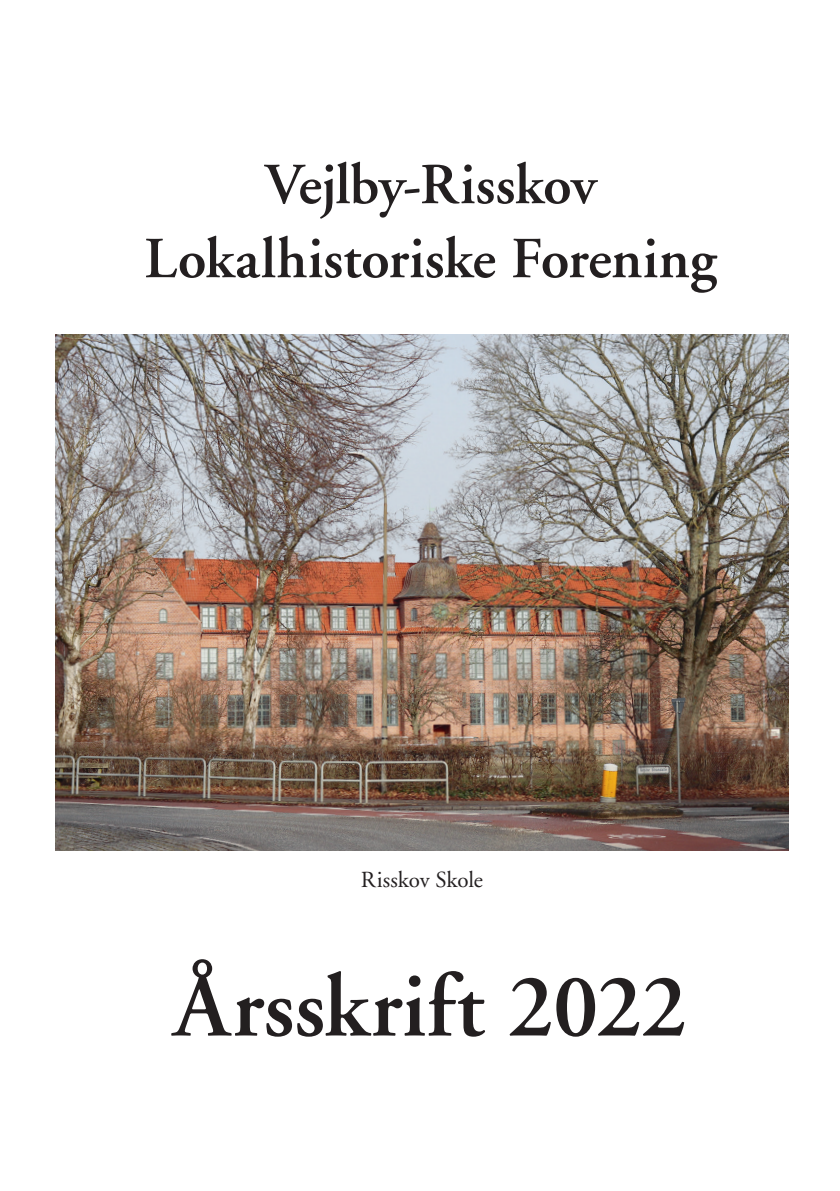
<style>
.page{position:relative;width:840px;height:1191px;background:#fff}
.page>*{position:absolute;margin:0;border:0;box-sizing:border-box;transform-origin:0 0}
.Brød__indr{font:600 90px "Adobe Garamond";letter-spacing:-.005em;color:#231f20}
.Brød__indr-2{font:600 58px "Adobe Garamond";letter-spacing:-.005em;color:#231f20}
.Brød{font:23px "Adobe Garamond";letter-spacing:-.005em;color:#231f20}
</style>
<div class="page">
<img style="left:56px;top:334px;width:731px;height:517px">
<p class="Brød__indr-2" style="left:265px;top:153px;width:332px">Vejlby-Risskov</p>
<p class="Brød__indr-2" style="left:144px;top:227px;width:573px">Lokalhistoriske Forening</p>
<p class="Brød" style="left:361px;top:867px;width:123px">Risskov Skole</p>
<p class="Brød__indr" style="left:174px;top:957px;width:514px">Årsskrift 2022</p>
</div>
